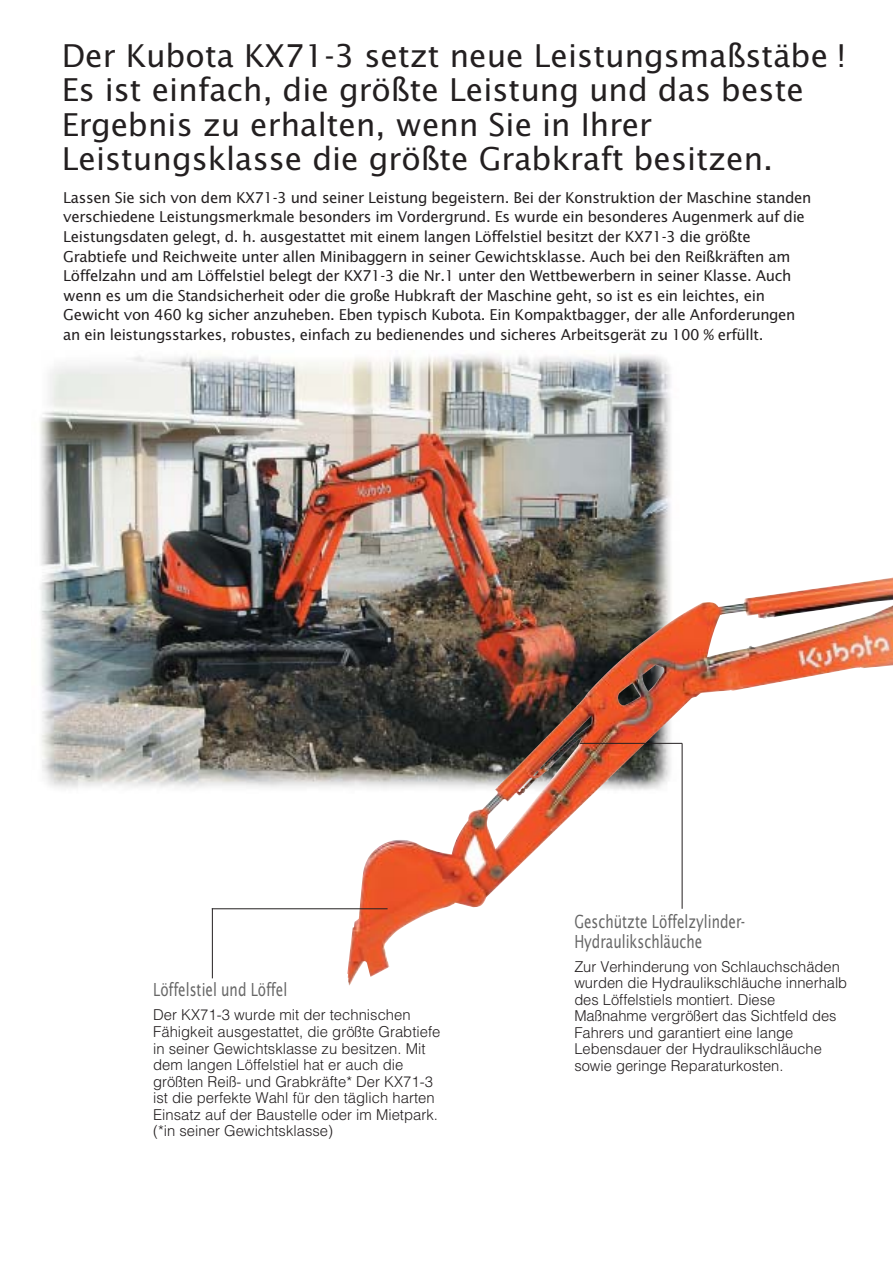
<style>
.page{position:relative;width:893px;height:1262px;background:#fff}
.page>*{position:absolute;margin:0;border:0;box-sizing:border-box;transform-origin:0 0}
.t1{font:31.5px/34.5px "Lucida Sans";color:#231f20}
.t2{font:18px/19.5px "Lucida Sans";color:#666;scale:.75 1}
.t3{font:15px/19.5px "Lucida Sans";letter-spacing:-.025em;color:#231f20}
.t4{font:300 15px/16.5px "Helvetica";color:#231f20}
</style>
<div class="page">
<img style="left:40px;top:355px;width:631px;height:433px">
<img style="left:347px;top:577px;width:545px;height:409px">
<hr style="left:681px;top:743px;width:1px;height:165px;background:#231f20">
<hr style="left:212px;top:908px;width:175px;height:1px;background:#231f20">
<hr style="left:579px;top:743px;width:103px;height:1px;background:#231f20">
<hr style="left:212px;top:908px;width:1px;height:70px;background:#231f20">
<h1 class="t1" style="left:62px;top:40px;width:784px">Der Kubota KX71-3 setzt neue Leistungsmaßstäbe !<br>Es ist einfach, die größte Leistung und das beste Ergebnis zu erhalten, wenn Sie in Ihrer Leistungsklasse die größte Grabkraft besitzen.</h1>
<p class="t3" style="left:63px;top:189px;width:749px">Lassen Sie sich von dem KX71-3 und seiner Leistung begeistern. Bei der Konstruktion der Maschine standen verschiedene Leistungsmerkmale besonders im Vordergrund. Es wurde ein besonderes Augenmerk auf die Leistungsdaten gelegt, d. h. ausgestattet mit einem langen Löffelstiel besitzt der KX71-3 die größte Grabtiefe und Reichweite unter allen Minibaggern in seiner Gewichtsklasse. Auch bei den Reißkräften am Löffelzahn und am Löffelstiel belegt der KX71-3 die Nr.1 unter den Wettbewerbern in seiner Klasse. Auch wenn es um die Standsicherheit oder die große Hubkraft der Maschine geht, so ist es ein leichtes, ein Gewicht von 460 kg sicher anzuheben. Eben typisch Kubota. Ein Kompaktbagger, der alle Anforderungen an ein leistungsstarkes, robustes, einfach zu bedienendes und sicheres Arbeitsgerät zu 100 % erfüllt.</p>
<p class="t2" style="left:153px;top:981px;width:180px">Löffelstiel und Löffel</p>
<p class="t4" style="left:153px;top:1008px;width:289px">Der KX71-3 wurde mit der technischen Fähigkeit ausgestattet, die größte Grabtiefe in seiner Gewichtsklasse zu besitzen. Mit dem langen Löffelstiel hat er auch die größten Reiß- und Grabkräfte* Der KX71-3 ist die perfekte Wahl für den täglich harten Einsatz auf der Baustelle oder im Mietpark. (*in seiner Gewichtsklasse)</p>
<p class="t2" style="left:574px;top:913px;width:229px">Geschützte Löffelzylinder-<br>Hydraulikschläuche</p>
<p class="t4" style="left:574px;top:959px;width:274px">Zur Verhinderung von Schlauchschäden wurden die Hydraulikschläuche innerhalb des Löffelstiels montiert. Diese Maßnahme vergrößert das Sichtfeld des Fahrers und garantiert eine lange Lebensdauer der Hydraulikschläuche sowie geringe Reparaturkosten.</p>
</div>
